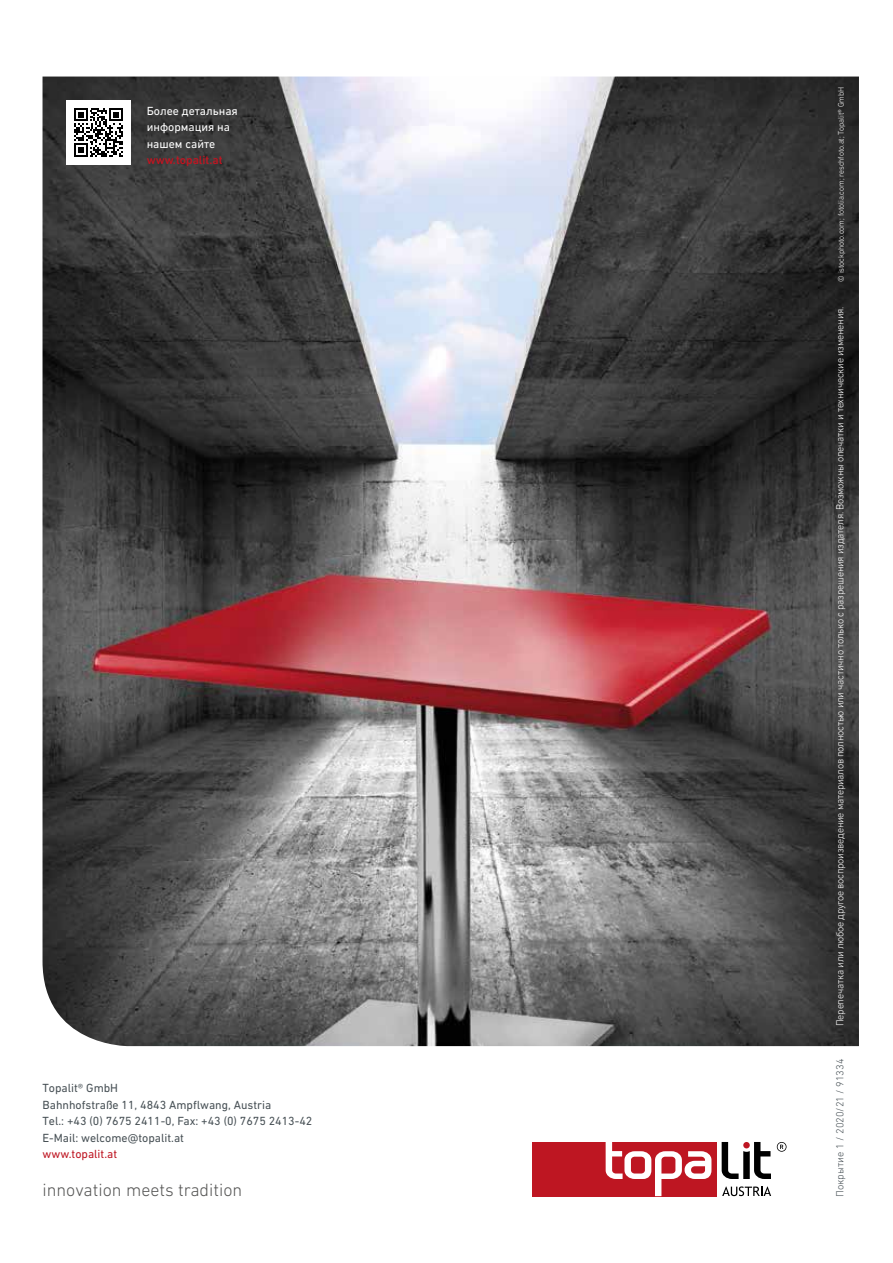
<style>
.page{position:relative;width:893px;height:1263px;background:#fff}
.page>*{position:absolute;margin:0;border:0;box-sizing:border-box;transform-origin:0 0}
.t1{font:300 18px "DIN Next CYR";color:#575756}
.t2{font:12px/16.5px "DIN Next CYR";color:#485156}
.t3{font:12px/16.5px "DIN Next CYR";color:#fff}
.t4{font:500 12px "DIN Next CYR";color:#be1622}
.t5{font:12px "DIN Next CYR";color:#be1622}
.t6{font:300 10.5px "DIN Next CYR";letter-spacing:-.02em;color:#fff}
.t7{font:300 10.5px "DIN Next CYR";color:#485156}
.t8{font:300 8.25px "DIN Next CYR";letter-spacing:-.01em;color:#fff;scale:.95 1}
</style>
<div class="page">
<img style="left:43px;top:77px;width:816px;height:969px">
<div style="left:66px;top:100px;width:65px;height:64px;background:#fff"></div>
<svg style="left:74px;top:108px;width:49px;height:49px"></svg>
<div style="left:532px;top:1142px;width:185px;height:54px;background:#be1622"></div>
<svg style="left:722px;top:1142px;width:49px;height:37px"></svg>
<svg style="left:606px;top:1142px;width:105px;height:54px"></svg>
<svg style="left:722px;top:1186px;width:49px;height:10px"></svg>
<svg style="left:777px;top:1142px;width:9px;height:10px"></svg>
<p class="t3" style="left:147px;top:102px;width:93px">Более детальная информация на нашем сайте</p>
<p class="t4" style="left:147px;top:153px;width:77px">www.topalit.at</p>
<p class="t2" style="left:43px;top:1080px;width:271px">Topalit® GmbH<br>Bahnhofstraße 11, 4843 Ampflwang, Austria<br>Tel.: +43 (0) 7675 2411-0, Fax: +43 (0) 7675 2413-42<br>E-Mail: welcome@topalit.at</p>
<p class="t5" style="left:43px;top:1147px;width:76px">www.topalit.at</p>
<h1 class="t1" style="left:43px;top:1180px;width:201px">innovation meets tradition</h1>
<p class="t8" style="left:836px;top:282px;width:207px;rotate:-90deg">© istockphoto.com; fotolia.com; reschfoto.at; Topalit® GmbH</p>
<p class="t6" style="left:834px;top:1026px;width:721px;rotate:-90deg">Перепечатка или любое другое воспроизведение материалов полностью или частично только с разрешения издателя. Возможны опечатки и технические изменения.</p>
<p class="t7" style="left:834px;top:1197px;width:140px;rotate:-90deg">Покрытие 1 / 2020/21 / 91334</p>
</div>
